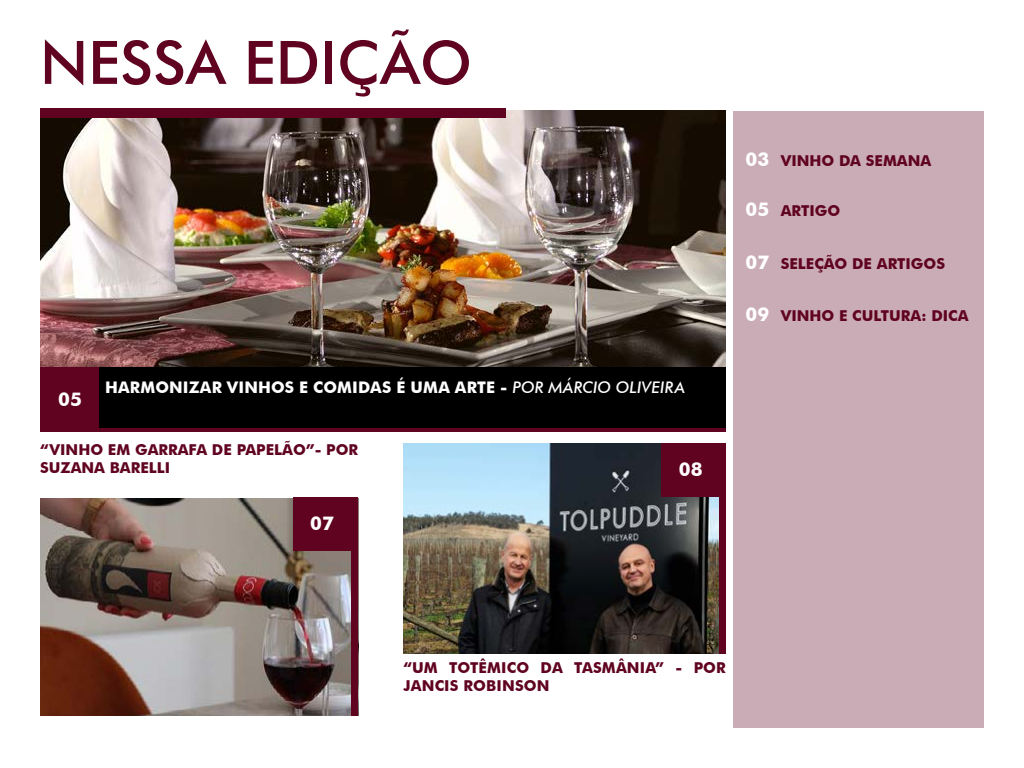
<style>
.page{position:relative;width:1024px;height:768px;background:#fff}
.page>*{position:absolute;margin:0;border:0;box-sizing:border-box;transform-origin:0 0}
.t1{font:500 60px "Futura BT";color:#600320}
.t2{font:700 19px "Futura BT";color:#fff}
.t3{font:700 16px "Futura BT";letter-spacing:.01em;color:#fff}
.t4{font:700 15px/18px "Futura BT";color:#600320}
.s1{font-weight:500;font-style:italic}
.s2{font-size:19px;color:#fff}
</style>
<div class="page">
<img style="left:403px;top:444px;width:316px;height:210px">
<div style="left:733px;top:111px;width:251px;height:617px;background:#caacb6"></div>
<img style="left:40px;top:110px;width:686px;height:257px">
<svg style="left:100px;top:427px;width:626px;height:4px;background:#480218"></svg>
<div style="left:40px;top:367px;width:60px;height:64px;background:#600320"></div>
<div style="left:662px;top:444px;width:58px;height:53px;background:#600320"></div>
<img style="left:40px;top:499px;width:311px;height:217px">
<div style="left:293px;top:497px;width:58px;height:54px;background:#600320"></div>
<div style="left:351px;top:497px;width:7px;height:219px;background:#600320"></div>
<div style="left:719px;top:444px;width:7px;height:210px;background:#600320"></div>
<div style="left:99px;top:367px;width:627px;height:60px;background:#000"></div>
<div style="left:40px;top:109px;width:466px;height:9px;background:#600320"></div>
<h1 class="t1" style="left:40px;top:26px;width:434px">NESSA EDIÇÃO</h1>
<p class="t2" style="left:58px;top:388px;width:25px">05</p>
<p class="t3" style="left:105px;top:377px;width:581px">HARMONIZAR VINHOS E COMIDAS É UMA ARTE - <span class="s1">POR MÁRCIO OLIVEIRA</span></p>
<p class="t4" style="left:40px;top:441px;width:320px">“VINHO EM GARRAFA DE PAPELÃO”- POR<br>SUZANA BARELLI</p>
<p class="t2" style="left:310px;top:511px;width:25px">07</p>
<p class="t2" style="left:679px;top:458px;width:25px">08</p>
<p class="t4" style="left:746px;top:152px;width:187px"><span class="s2">03</span> VINHO DA SEMANA</p>
<p class="t4" style="left:746px;top:202px;width:96px"><span class="s2">05</span> ARTIGO</p>
<p class="t4" style="left:746px;top:254px;width:201px"><span class="s2">07</span> SELEÇÃO DE ARTIGOS</p>
<p class="t4" style="left:746px;top:307px;width:224px"><span class="s2">09</span> VINHO E CULTURA: DICA</p>
<p class="t4" style="left:403px;top:658px;width:324px">“UM TOTÊMICO DA TASMÂNIA” - POR<br>JANCIS ROBINSON</p>
</div>
